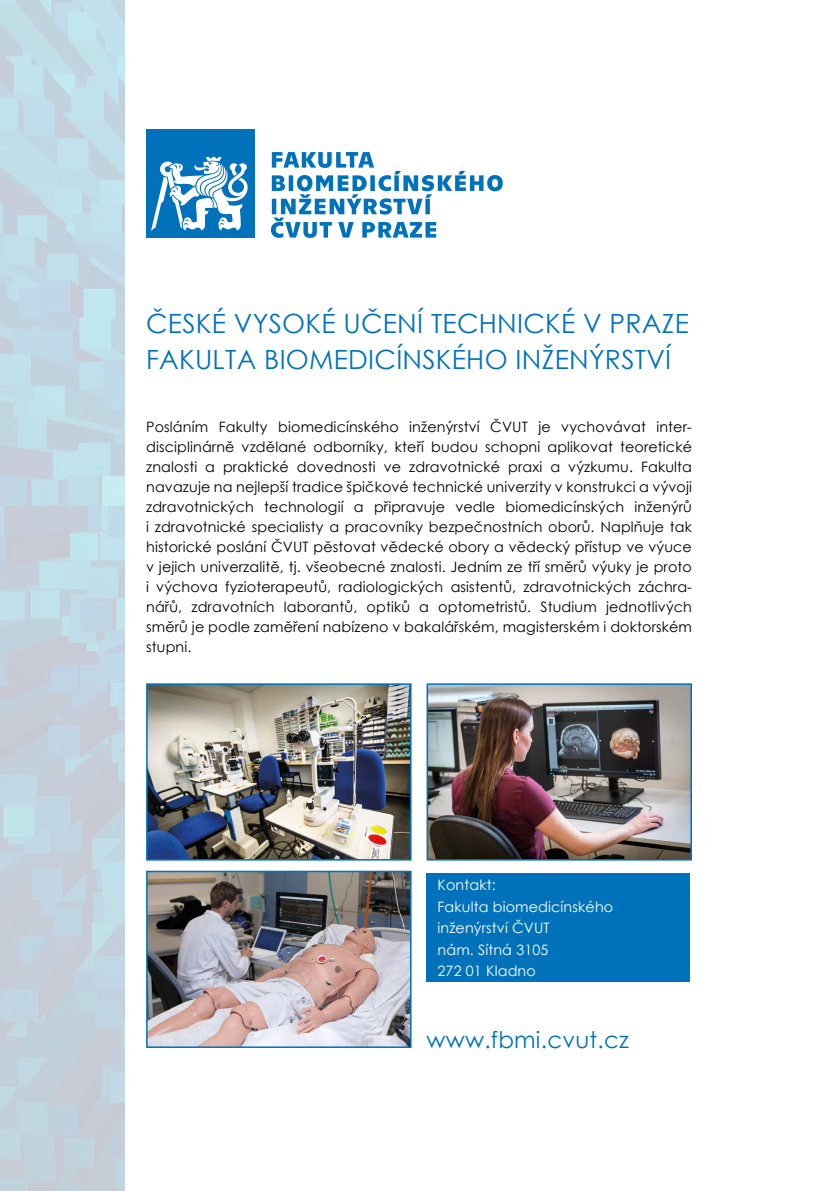
<style>
.page{position:relative;width:829px;height:1191px;background:#fff}
.page>*{position:absolute;margin:0;border:0;box-sizing:border-box;transform-origin:0 0}
.t1{font:26.43px/35.7px "Century Gothic";letter-spacing:.01em;color:#0072bb}
.t2{font:22.93px "Century Gothic";color:#0072bb}
.t3{font:14.35px/20.1px "Century Gothic";letter-spacing:.01em;color:#000;text-align:justify}
.t4{font:14.35px/21.5px "Century Gothic";letter-spacing:.01em;color:#fff}
</style>
<div class="page">
<div style="left:146px;top:129px;width:109px;height:109px;background:#0072bb"></div>
<svg style="left:151px;top:157px;width:96px;height:74px"></svg>
<svg style="left:271px;top:152px;width:231px;height:86px"></svg>
<img style="left:149px;top:686px;width:259px;height:171px">
<div style="left:146px;top:683px;width:265px;height:177px;border:2px solid #0072bb"></div>
<img style="left:429px;top:686px;width:260px;height:171px">
<div style="left:426px;top:683px;width:266px;height:177px;border:2px solid #0072bb"></div>
<img style="left:149px;top:873px;width:259px;height:172px">
<div style="left:146px;top:870px;width:265px;height:178px;border:2px solid #0072bb"></div>
<div style="left:426px;top:873px;width:263px;height:108px;background:#0072bb"></div>
<h1 class="t1" style="left:146px;top:305px;width:544px">České vysoké učení technické v Praze<br>Fakulta biomedicínského inženýrství</h1>
<p class="t3" style="left:146px;top:416px;width:366px">Posláním Fakulty biomedicínského inženýrství ČVUT</p>
<p class="t3" style="left:146px;top:416px;width:547px;text-indent:392px">je vychovávat inter&shy;disciplinárně vzdělané odborníky, kteří budou schopni aplikovat teoretické znalosti a praktické dovednosti ve zdravotnické praxi a výzkumu. Fakulta navazuje na nejlepší tradice špičkové technické univerzity v konstrukci a vývoji zdravotnických technologií a připravuje vedle biomedicínských inženýrů i zdravotnické specialisty a pracovníky bezpečnostních oborů. N aplňuje tak historické poslání ČVUT</p>
<p class="t3" style="left:146px;top:536px;width:547px;text-indent:167px">pěstovat vědecké obory a vědecký přístup ve výuce v jejich univerzalitě, tj. všeobecné znalosti. Jedním ze tří směrů výuky je proto i výchova fyzioterapeutů, radiologických asistentů, zdravotnických záchra&shy;nářů, zdravotních laborantů, optiků a optometristů. Studium jednotlivých směrů je podle zaměření nabízeno v bakalářském, magisterském i doktorském stupni.</p>
<p class="t4" style="left:437px;top:874px;width:177px">Kontakt:<br>Fakulta biomedicínského inženýrství ČVUT<br>nám. Sítná 3105<br>272 01 Kladno</p>
<h2 class="t2" style="left:426px;top:1023px;width:204px">www.fbmi.cvut.cz</h2>
</div>
